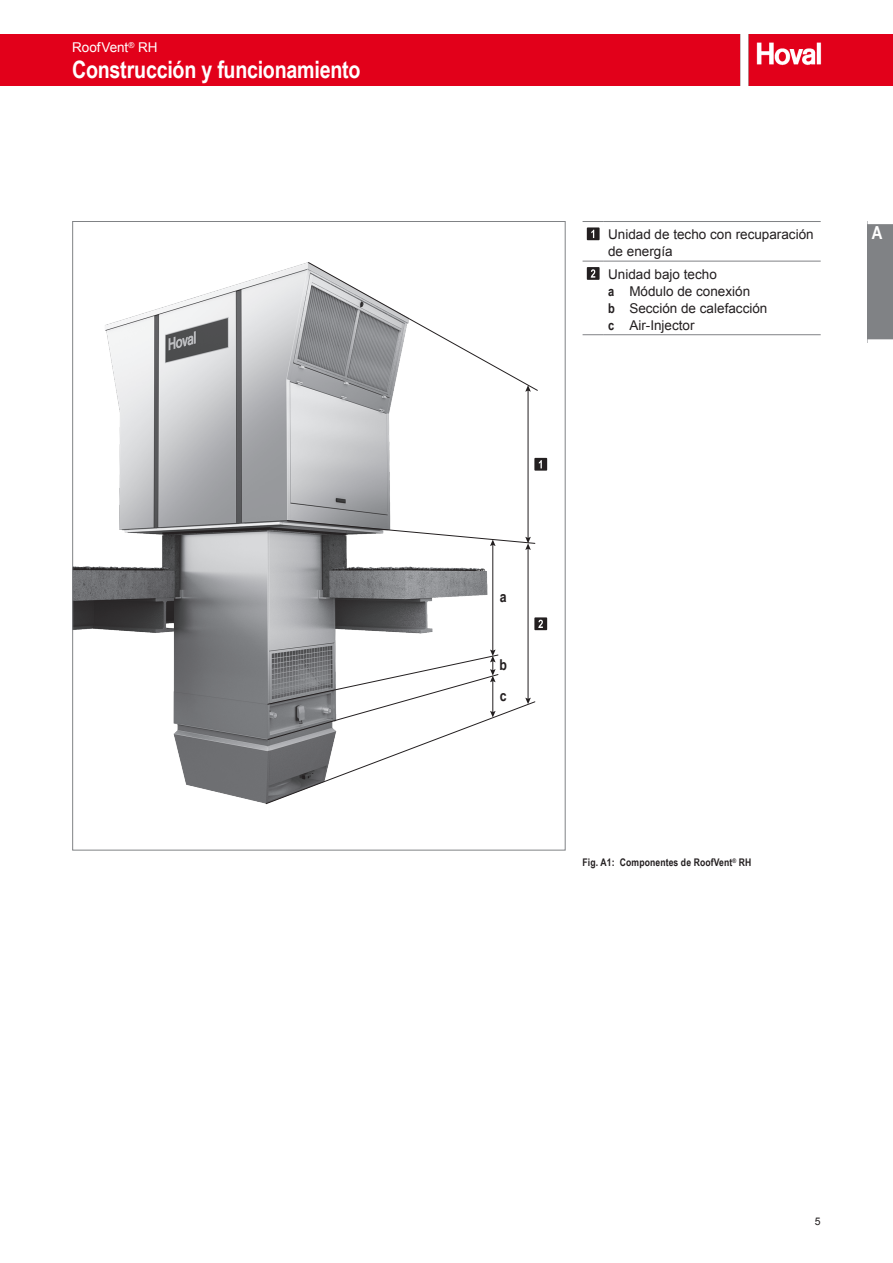
<style>
.page{position:relative;width:893px;height:1263px;background:#fff}
.page>*{position:absolute;margin:0;border:0;box-sizing:border-box;transform-origin:0 0}
.t1{font:700 24px "Arial Narrow";letter-spacing:-.01em;color:#fff}
.t2{font:700 18px "Arial Narrow";color:#fff}
.t3{font:700 15px/30.8px "Arial Narrow";color:#231f20}
.Text_ohne_Raster{font:13.5px/17px "Arial";color:#231f20}
.t4{font:13.5px "Arial";letter-spacing:-.005em;color:#fff}
.t5{font:700 10.5px "Arial Narrow";letter-spacing:.01em;color:#231f20}
.t6{font:10.5px "Arial";color:#231f20}
.s1{font-family:"Arial Narrow";font-weight:700}
</style>
<div class="page">
<div style="left:867px;top:221px;width:26px;height:121px;background:#808285"></div>
<div style="left:867px;top:218px;width:26px;height:6px;background:#fff"></div>
<div style="left:867px;top:339px;width:26px;height:6px;background:#fff"></div>
<img style="left:74px;top:262px;width:420px;height:542px">
<hr style="left:528px;top:390px;width:1px;height:149px;background:#231f20">
<svg style="left:308px;top:262px;width:230px;height:130px"></svg>
<hr style="left:528px;top:548px;width:1px;height:152px;background:#231f20">
<hr style="left:492px;top:544px;width:1px;height:108px;background:#231f20">
<svg style="left:287px;top:520px;width:249px;height:30px"></svg>
<svg style="left:265px;top:649px;width:271px;height:156px"></svg>
<div style="left:534px;top:458px;width:13px;height:13px;background:#231f20"></div>
<svg style="left:539px;top:460px;width:3px;height:8px"></svg>
<div style="left:534px;top:617px;width:13px;height:13px;background:#231f20"></div>
<svg style="left:538px;top:620px;width:5px;height:8px"></svg>
<svg style="left:583px;top:334px;width:21px;height:1px"></svg>
<hr style="left:604px;top:334px;width:217px;height:1px;background:#808285">
<svg style="left:583px;top:221px;width:21px;height:1px"></svg>
<svg style="left:583px;top:261px;width:21px;height:1px"></svg>
<hr style="left:604px;top:221px;width:217px;height:1px;background:#808285">
<hr style="left:604px;top:261px;width:217px;height:1px;background:#808285">
<div style="left:587px;top:227px;width:13px;height:13px;background:#231f20"></div>
<svg style="left:591px;top:230px;width:3px;height:8px"></svg>
<div style="left:587px;top:267px;width:13px;height:13px;background:#231f20"></div>
<svg style="left:591px;top:269px;width:4px;height:9px"></svg>
<div style="left:0;top:34px;width:893px;height:51px;background:#e2001a"></div>
<p class="t4" style="left:72px;top:39px;width:87px">RoofVent<sup>®</sup> RH</p>
<h1 class="t1" style="left:72px;top:51px;width:290px">Construcción y funcionamiento</h1>
<p class="Text_ohne_Raster" style="left:608px;top:226px;width:207px">Unidad de techo con recuparación de energía</p>
<p class="Text_ohne_Raster" style="left:608px;top:265px;width:110px">Unidad bajo techo</p>
<p class="Text_ohne_Raster" style="left:608px;top:283px;width:144px"><span class="s1">a</span> Módulo de conexión</p>
<p class="Text_ohne_Raster" style="left:608px;top:300px;width:161px"><span class="s1">b</span> Sección de calefacción</p>
<p class="Text_ohne_Raster" style="left:608px;top:317px;width:88px"><span class="s1">c</span> Air-Injector</p>
<h2 class="t2" style="left:872px;top:219px;width:12px">A</h2>
<p class="t3" style="left:500px;top:580px;width:8px">a</p>
<p class="t3" style="left:499px;top:648px;width:9px">b c</p>
<p class="t5" style="left:583px;top:855px;width:170px">Fig. A1: Componentes de RoofVent<sup>®</sup> RH</p>
<p class="t6" style="left:815px;top:1214px;width:7px">5</p>
</div>
